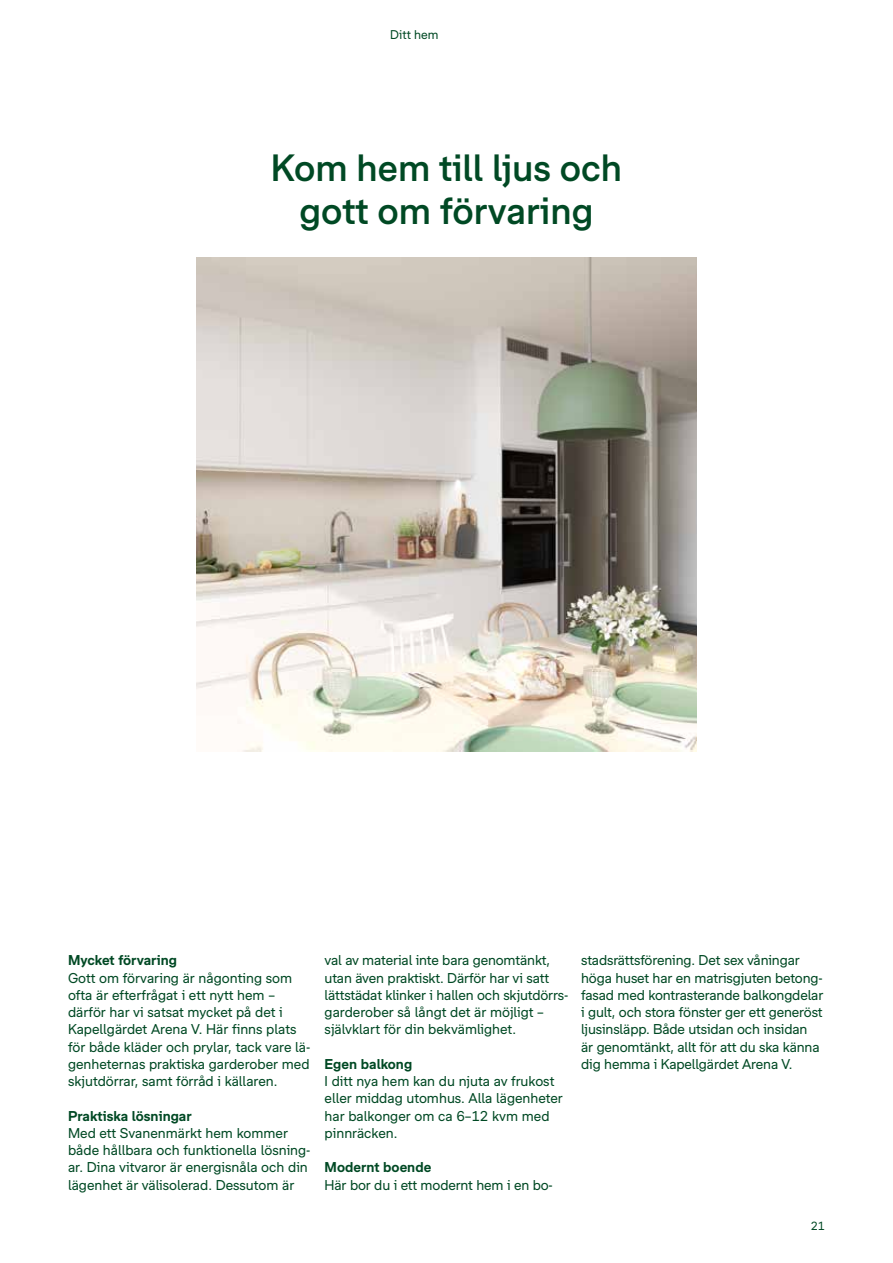
<style>
.page{position:relative;width:893px;height:1263px;background:#fff}
.page>*{position:absolute;margin:0;border:0;box-sizing:border-box;transform-origin:0 0}
.t1{font:500 36px/43.2px "Bonava Sans";color:#004924;text-align:center}
.t2{font:13.5px/17.2px "Bonava Sans";letter-spacing:-.01em;color:#004924}
.t3{font:700 13.5px "Bonava Sans";color:#004924}
.t4{font:12px "Bonava Sans";color:#004924}
.t5{font:11.25px "Bonava Sans";color:#004924}
</style>
<div class="page">
<img style="left:196px;top:258px;width:501px;height:494px">
<p class="t4" style="left:390px;top:27px;width:50px">Ditt hem</p>
<h1 class="t1" style="left:271px;top:146px;width:353px">Kom hem till ljus och gott om förvaring</h1>
<p class="t3" style="left:68px;top:952px;width:111px">Mycket förvaring</p>
<p class="t2" style="left:68px;top:969px;width:244px">Gott om förvaring är någonting som ofta är efterfrågat i ett nytt hem – därför har vi satsat mycket på det i Kapellgärdet Arena V. Här finns plats för både kläder och prylar, tack vare lä&shy;genheternas praktiska garderober med skjutdörrar, samt förråd i källaren.</p>
<p class="t3" style="left:68px;top:1107px;width:125px">Praktiska lösningar</p>
<p class="t2" style="left:68px;top:1124px;width:244px">Med ett Svanenmärkt hem kommer både hållbara och funktionella lösning&shy;ar. Dina vitvaror är energisnåla och din lägenhet är välisolerad. Dessutom är</p>
<p class="t2" style="left:325px;top:951px;width:245px">val av material inte bara genomtänkt, utan även praktiskt. Därför har vi satt lättstädat klinker i hallen och skjutdörrs&shy;garderober så långt det är möjligt – självklart för din bekvämlighet.</p>
<p class="t3" style="left:325px;top:1056px;width:89px">Egen balkong</p>
<p class="t2" style="left:325px;top:1072px;width:240px">I ditt nya hem kan du njuta av frukost eller middag utomhus. Alla lägenheter har balkonger om ca 6–12 kvm med pinnräcken.</p>
<p class="t3" style="left:325px;top:1159px;width:108px">Modernt boende</p>
<p class="t2" style="left:325px;top:1176px;width:230px">Här bor du i ett modernt hem i en bo-</p>
<p class="t2" style="left:581px;top:951px;width:244px">stadsrättsförening. Det sex våningar höga huset har en matrisgjuten betong&shy;fasad med kontrasterande balkongdelar i gult, och stora fönster ger ett generöst ljusinsläpp. Både utsidan och insidan<br>är genomtänkt, allt för att du ska känna dig hemma i Kapellgärdet Arena V.</p>
<p class="t5" style="left:811px;top:1219px;width:16px">21</p>
</div>
